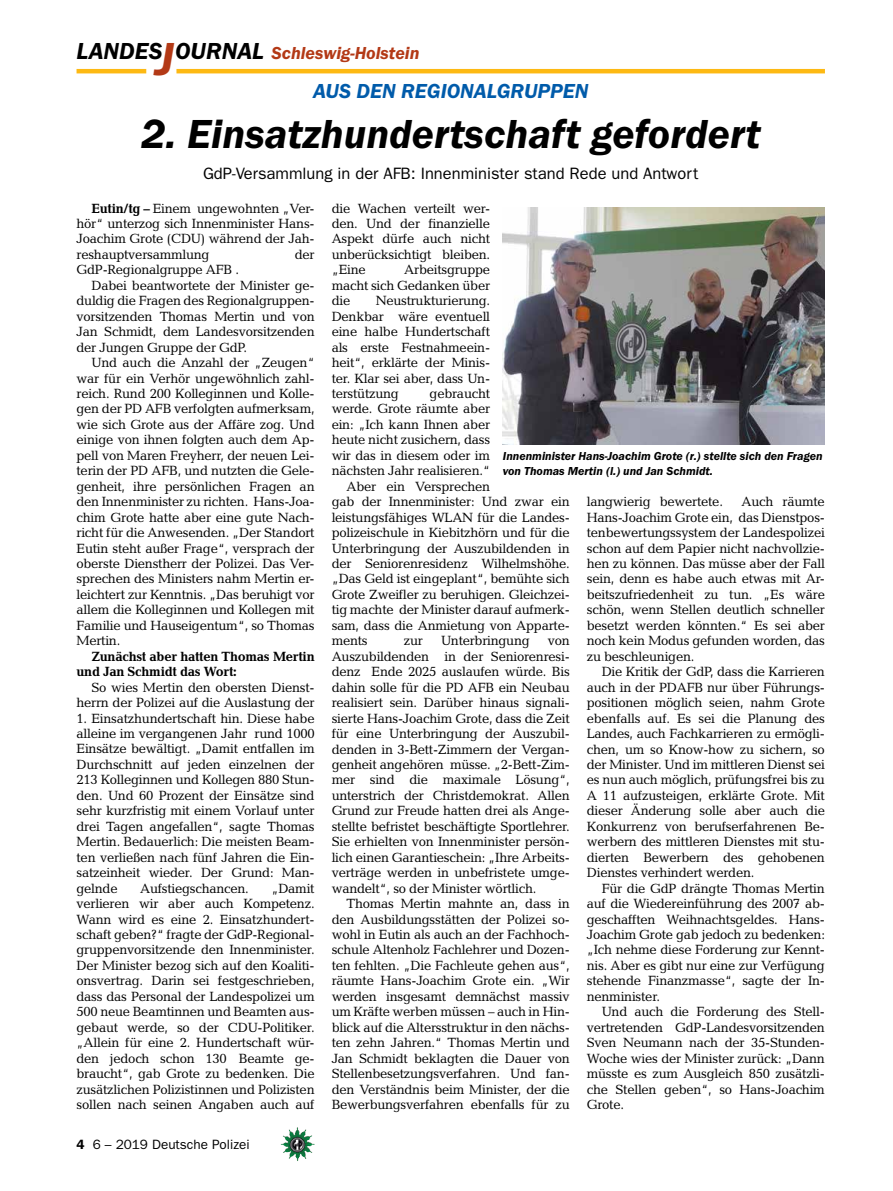
<style>
.page{position:relative;width:893px;height:1191px;background:#fff}
.page>*{position:absolute;margin:0;border:0;box-sizing:border-box;transform-origin:0 0}
.t1{font:italic 600 42px "Franklin Gothic Itc T";color:#000}
.t2{font:italic 600 21px "Franklin Gothic Itc T";color:#005baa}
.t3{font:italic 600 18px "Franklin Gothic Itc T";color:#b33916}
.t4{font:16.5px "Franklin Gothic";color:#000}
.t5{font:13.5px/15.5px "Candida";letter-spacing:-.02em;color:#000;text-align:justify}
.t6{font:700 13.5px/15.5px "Candida";letter-spacing:-.02em;color:#000}
.t7{font:13.5px "Franklin Gothic";color:#000}
.t8{font:italic 600 12px/15.5px "Franklin Gothic Itc T";color:#000}
.s1{font-size:24px;color:#000}
.s2{font-size:48px}
.s3{font-weight:700}
.s4{font-weight:600}
</style>
<div class="page">
<hr style="left:77px;top:69px;width:69px;height:4px;background:#fdb913">
<hr style="left:176px;top:69px;width:649px;height:4px;background:#fdb913">
<img style="left:281px;top:1128px;width:16px;height:24px">
<img style="left:503px;top:207px;width:322px;height:237px">
<h3 class="t3" style="left:77px;top:42px;width:344px"><span class="s1">LANDES</span><span class="s2">J</span><span class="s1">OURNAL</span> Schleswig-Holstein</h3>
<h2 class="t2" style="left:313px;top:79px;width:58px">Aus den</h2>
<h2 class="t2" style="left:401px;top:79px;width:28px">Regionalgru</h2>
<h2 class="t2" style="left:538px;top:79px;width:39px">ppen</h2>
<h1 class="t1" style="left:141px;top:109px;width:621px">2. Einsatzhundertschaft gefordert</h1>
<p class="t4" style="left:203px;top:164px;width:497px">GdP-Versammlung in der AFB: Innenminister stand Rede und Antwort</p>
<p class="t5" style="left:77px;top:200px;width:240px;text-indent:15px"><span class="s3">Eutin/tg –</span> Einem ungewohnten „Ver&shy;hör“ unterzog sich Innenminister Hans-Joachim Grote (CDU) während der Jah&shy;reshauptversammlung</p>
<p class="t5" style="left:295px;top:247px;width:21px">der</p>
<p class="t5" style="left:77px;top:262px;width:164px">GdP-Regionalgruppe AFB .</p>
<p class="t5" style="left:91px;top:277px;width:225px">Dabei beantwortete der Minister ge-</p>
<p class="t5" style="left:77px;top:293px;width:240px">duldig die Fragen des Regionalgruppen-</p>
<p class="t5" style="left:77px;top:308px;width:240px">vorsitzenden Thomas Mertin und von</p>
<p class="t5" style="left:77px;top:324px;width:240px">Jan Schmidt, dem Landesvorsitzenden</p>
<p class="t5" style="left:77px;top:339px;width:172px">der Jungen Gruppe der GdP.</p>
<p class="t5" style="left:91px;top:355px;width:225px">Und auch die Anzahl der „Zeugen“</p>
<p class="t5" style="left:77px;top:370px;width:240px">war für ein Verhör ungewöhnlich zahl-</p>
<p class="t5" style="left:77px;top:386px;width:240px">reich. Rund 200 Kolleginnen und Kolle-</p>
<p class="t5" style="left:77px;top:401px;width:240px">gen der PD AFB verfolgten aufmerksam,</p>
<p class="t5" style="left:77px;top:416px;width:240px">wie sich Grote aus der Affäre zog. Und</p>
<p class="t5" style="left:77px;top:432px;width:240px">einige von ihnen folgten auch dem Ap-</p>
<p class="t5" style="left:77px;top:447px;width:240px">pell von Maren Freyherr, der neuen Lei-</p>
<p class="t5" style="left:77px;top:463px;width:240px">terin der PD AFB, und nutzten die Gele-</p>
<p class="t5" style="left:77px;top:478px;width:240px">genheit, ihre persönlichen Fragen an</p>
<p class="t5" style="left:77px;top:494px;width:240px">den Innenminister zu richten. Hans-Joa-</p>
<p class="t5" style="left:77px;top:509px;width:240px">chim Grote hatte aber eine gute Nach-</p>
<p class="t5" style="left:77px;top:525px;width:240px">richt für die Anwesenden. „Der Standort</p>
<p class="t5" style="left:77px;top:540px;width:240px">Eutin steht außer Frage“, versprach der</p>
<p class="t5" style="left:77px;top:556px;width:240px">oberste Dienstherr der Polizei. Das Ver-</p>
<p class="t5" style="left:77px;top:571px;width:240px">sprechen des Ministers nahm Mertin er-</p>
<p class="t5" style="left:77px;top:586px;width:240px">leichtert zur Kenntnis. „Das beruhigt vor</p>
<p class="t5" style="left:77px;top:602px;width:240px">allem die Kolleginnen und Kollegen mit</p>
<p class="t5" style="left:77px;top:617px;width:240px">Familie und Hauseigentum“, so Thomas</p>
<p class="t5" style="left:77px;top:633px;width:45px">Mertin.</p>
<p class="t6" style="left:77px;top:648px;width:240px;text-indent:15px">Zunächst aber hatten Thomas Mertin und Jan Schmidt das Wort:</p>
<p class="t5" style="left:77px;top:679px;width:240px;text-align:right">So wies Mertin den obersten Dienst&shy;herrn der Polizei auf die Auslastung der</p>
<p class="t5" style="left:77px;top:710px;width:240px">1. Einsatzhundertschaft hin. Diese habe alleine im vergangenen Jahr rund 1000<br>Einsätze bewältigt. „Damit entfallen im Durchschnitt auf jeden einzelnen der 213 Kolleginnen und Kollegen 880 Stun&shy;den. Und 60 Prozent der Einsätze sind sehr kurzfristig mit einem Vorlauf unter drei Tagen angefallen“, sagte Thomas Mertin. Bedauerlich: Die meisten Beam&shy;ten verließen nach fünf Jahren die Ein&shy;satzeinheit wieder. Der Grund: Man&shy;gelnde</p>
<p class="t5" style="left:140px;top:880px;width:110px">Aufstiegschancen.</p>
<p class="t5" style="left:77px;top:880px;width:240px;text-indent:195px">„Damit verlieren wir aber auch Kompetenz.<br>Wann wird es eine 2. Einsatzhundert&shy;schaft geben?“ fragte der GdP-Regional&shy;gruppenvorsitzende den Innenminister.<br>Der Minister bezog sich auf den Koaliti&shy;onsvertrag. Darin sei festgeschrieben, dass das Personal der Landespolizei um 500 neue Beamtinnen und Beamten aus&shy;gebaut werde, so der CDU-Politiker. „Allein für eine 2. Hundertschaft wür&shy;den jedoch schon 130 Beamte ge&shy;braucht“, gab Grote zu bedenken. Die zusätzlichen Polizistinnen und Polizisten sollen nach seinen Angaben auch auf</p>
<p class="t7" style="left:77px;top:1136px;width:175px"><span class="s4">4</span> 6 – 2019 Deutsche Polizei</p>
<p class="t5" style="left:332px;top:200px;width:160px">die Wachen verteilt wer&shy;den. Und der finanzielle Aspekt dürfe auch nicht unberücksichtigt bleiben. „Eine</p>
<p class="t5" style="left:332px;top:262px;width:160px;text-indent:73px">Arbeitsgruppe macht sich Gedanken über die</p>
<p class="t5" style="left:332px;top:293px;width:160px;text-indent:44px">Neustrukturierung.<br>Denkbar wäre eventuell eine halbe Hundertschaft als erste Festnahmeein&shy;heit“, erklärte der Minis&shy;ter. Klar sei aber, dass Un&shy;terstützung</p>
<p class="t5" style="left:430px;top:386px;width:62px">gebraucht</p>
<p class="t5" style="left:332px;top:401px;width:160px">werde. Grote räumte aber</p>
<p class="t5" style="left:332px;top:416px;width:160px">ein: „Ich kann Ihnen aber</p>
<p class="t5" style="left:332px;top:432px;width:160px">heute nicht zusichern, dass</p>
<p class="t5" style="left:332px;top:447px;width:160px">wir das in diesem oder im</p>
<p class="t5" style="left:332px;top:463px;width:160px">nächsten Jahr realisieren.“</p>
<p class="t5" style="left:347px;top:478px;width:145px">Aber ein Versprechen</p>
<p class="t5" style="left:332px;top:494px;width:240px">gab der Innenminister: Und zwar ein</p>
<p class="t5" style="left:332px;top:509px;width:240px">leistungsfähiges WLAN für die Landes-</p>
<p class="t5" style="left:332px;top:525px;width:240px">polizeischule in Kiebitzhörn und für die</p>
<p class="t5" style="left:332px;top:540px;width:240px">Unterbringung der Auszubildenden in</p>
<p class="t5" style="left:332px;top:556px;width:240px">der Seniorenresidenz Wilhelmshöhe.</p>
<p class="t5" style="left:332px;top:571px;width:240px">„Das Geld ist eingeplant“, bemühte sich</p>
<p class="t5" style="left:332px;top:586px;width:240px">Grote Zweifler zu beruhigen. Gleichzei-</p>
<p class="t5" style="left:332px;top:602px;width:240px">tig machte der Minister darauf aufmerk-</p>
<p class="t5" style="left:332px;top:617px;width:240px">sam, dass die Anmietung von Apparte-</p>
<p class="t5" style="left:332px;top:633px;width:38px">ments</p>
<p class="t5" style="left:404px;top:633px;width:21px">zur</p>
<p class="t5" style="left:441px;top:633px;width:90px">Unterbringung</p>
<p class="t8" style="left:503px;top:448px;width:321px">Innenminister Hans-Joachim Grote (r.) stellte sich den Fragen von Thomas Mertin (l.) und Jan Schmidt.</p>
<p class="t5" style="left:587px;top:494px;width:240px;text-indent:155px">Auch räumte Hans-Joachim Grote ein, das Dienstpos&shy;tenbewertungssystem der Landespolizei schon auf dem Papier nicht nachvollzie&shy;hen zu können. Das müsse aber der Fall sein, denn es habe auch etwas mit Ar&shy;beitszufriedenheit zu tun. „Es wäre schön, wenn Stellen deutlich schneller besetzt werden könnten.“ Es sei aber noch kein Modus gefunden worden, das zu beschleunigen.</p>
<p class="t5" style="left:587px;top:664px;width:240px;text-indent:15px">Die Kritik der GdP, dass die Karrieren auch in der PDAFB nur über Führungs&shy;positionen möglich seien, nahm Grote ebenfalls auf. Es sei die Planung des Landes, auch Fachkarrieren zu ermögli&shy;chen, um so Know-how zu sichern, so der Minister. Und im mittleren Dienst sei es nun auch möglich, prüfungsfrei bis zu A 11 aufzusteigen, erklärte Grote. Mit dieser Änderung solle aber auch die Konkurrenz von berufserfahrenen Be&shy;werbern des mittleren Dienstes mit stu&shy;dierten Bewerbern des gehobenen Dienstes verhindert werden.</p>
<p class="t5" style="left:587px;top:880px;width:240px;text-indent:15px">Für die GdP drängte Thomas Mertin auf die Wiedereinführung des 2007 ab&shy;geschafften Weihnachtsgeldes. Hans-Joachim Grote gab jedoch zu bedenken: „Ich nehme diese Forderung zur Kennt&shy;nis. Aber es gibt nur eine zur Verfügung stehende Finanzmasse“, sagte der In&shy;nenminister.</p>
<p class="t5" style="left:587px;top:1004px;width:240px;text-indent:15px">Und auch die Forderung des Stell&shy;vertretenden GdP-Landesvorsitzenden Sven Neumann nach der 35-Stunden-Woche wies der Minister zurück: „Dann müsste es zum Ausgleich 850 zusätzli&shy;che Stellen geben“, so Hans-Joachim Grote.</p>
<p class="t5" style="left:587px;top:494px;width:138px">langwierig bewertete.</p>
<p class="t5" style="left:332px;top:633px;width:240px;text-indent:216px">von Auszubildenden in der Seniorenresi&shy;denz Ende 2025 auslaufen würde. Bis dahin solle für die PD AFB ein Neubau realisiert sein. Darüber hinaus signali&shy;sierte Hans-Joachim Grote, dass die Zeit für eine Unterbringung der Auszubil&shy;denden in 3-Bett-Zimmern der Vergan&shy;genheit angehören müsse. „2-Bett-Zim&shy;mer sind die maximale Lösung“, unterstrich der Christdemokrat. Allen Grund zur Freude hatten drei als Ange&shy;stellte befristet beschäftigte Sportlehrer.<br>Sie erhielten von Innenminister persön&shy;lich einen Garantieschein: „Ihre Arbeits&shy;verträge werden in unbefristete umge&shy;wandelt“, so der Minister wörtlich.</p>
<p class="t5" style="left:332px;top:895px;width:240px;text-indent:15px">Thomas Mertin mahnte an, dass in den Ausbildungsstätten der Polizei so&shy;wohl in Eutin als auch an der Fachhoch&shy;schule Altenholz Fachlehrer und Dozen&shy;ten fehlten. „Die Fachleute gehen aus“, räumte Hans-Joachim Grote ein. „Wir werden insgesamt demnächst massiv um Kräfte werben müssen – auch in Hin&shy;blick auf die Altersstruktur in den nächs&shy;ten zehn Jahren.“ Thomas Mertin und Jan Schmidt beklagten die Dauer von Stellenbesetzungsverfahren. Und fan&shy;den Verständnis beim Minister, der die Bewerbungsverfahren ebenfalls für zu</p>
</div>
